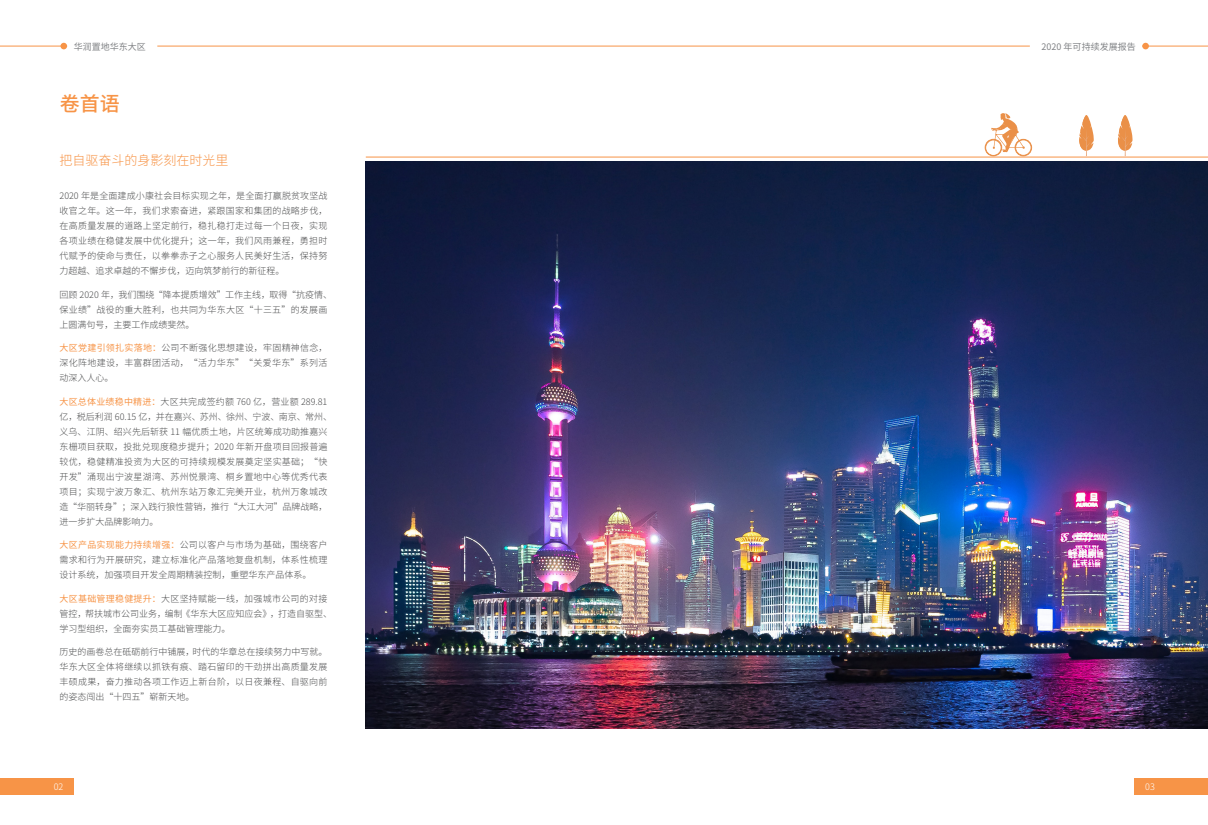
<style>
.page{position:relative;width:1208px;height:825px;background:#fff}
.page>*{position:absolute;margin:0;border:0;box-sizing:border-box;transform-origin:0 0}
.t1{font:500 20px "Source Han Sans CN";color:#f79447}
.t2{font:300 13px "Source Han Sans CN";color:#f79447}
.t3{font:300 9px/15px "Source Han Sans CN";letter-spacing:.025em;color:#4b4c4d;text-align:justify}
.t4{font:300 9px/15px "Source Han Sans CN";color:#4b4c4d}
.t5{font:9px "Source Han Sans CN";color:#808285}
.t6{font:300 9px "Source Han Sans CN";color:#fff}
.s1{font-weight:400;color:#f79447}
</style>
<div class="page">
<div style="left:0;top:778px;width:73px;height:17px;background:#f79447"></div>
<div style="left:1134px;top:778px;width:74px;height:17px;background:#f79447"></div>
<img style="left:366px;top:162px;width:842px;height:567px">
<hr style="left:366px;top:157px;width:842px;height:1px;background:#f79447">
<svg style="left:984px;top:113px;width:48px;height:43px"></svg>
<svg style="left:1079px;top:115px;width:14px;height:41px"></svg>
<svg style="left:1118px;top:115px;width:14px;height:41px"></svg>
<hr style="left:0;top:46px;width:67px;height:1px;background:#f79447">
<div style="left:60px;top:43px;width:7px;height:6px;background:#f79447;border-radius:50%"></div>
<hr style="left:157px;top:46px;width:872px;height:1px;background:#f79447">
<hr style="left:1142px;top:46px;width:66px;height:1px;background:#f79447">
<div style="left:1142px;top:43px;width:7px;height:6px;background:#f79447;border-radius:50%"></div>
<p class="t5" style="left:74px;top:41px;width:74px">华润置地华东大区</p>
<p class="t5" style="left:1041px;top:41px;width:96px">2020 年可持续发展报告</p>
<h1 class="t1" style="left:60px;top:93px;width:62px">卷首语</h1>
<h2 class="t2" style="left:60px;top:153px;width:171px">把自驱奋斗的身影刻在时光里</h2>
<p class="t3" style="left:60px;top:189px;width:269px">2020 年是全面建成小康社会目标实现之年，是全面打赢脱贫攻坚战收官之年。这一年，我们求索奋进，紧跟国家和集团的战略步伐，在高质量发展的道路上坚定前行，稳扎稳打走过每一个日夜，实现各项业绩在稳健发展中优化提升；这一年，我们风雨兼程，勇担时代赋予的使命与责任，以拳拳赤子之心服务人民美好生活，保持努力超越、追求卓越的不懈步伐，迈向筑梦前行的新征程。</p>
<p class="t4" style="left:60px;top:287px;width:274px">回顾 2020 年，我们围绕“降本提质增效”工作主线，取得“抗疫情、保业绩”战役的重大胜利，也共同为华东大区“十三五”的发展画上圆满句号，主要工作成绩斐然。</p>
<p class="t3" style="left:60px;top:341px;width:269px"><span class="s1">大区党建引领扎实落地：</span>公司不断强化思想建设，牢固精神信念，深化阵地建设，丰富群团活动，“活力华东”“关爱华东”系列活动深入人心。</p>
<p class="t3" style="left:60px;top:394px;width:274px;text-align:left"><span class="s1">大区总体业绩稳中精进：</span>大区共完成签约额 760 亿，营业额 289.81亿，税后利润 60.15 亿，并在嘉兴、苏州、徐州、宁波、南京、常州、义乌、江阴、绍兴先后斩获 11 幅优质土地，片区统筹成功助推嘉兴东栅项目获取，投批兑现度稳步提升；2020 年新开盘项目回报普遍较优，稳健精准投资为大区的可持续规模发展奠定坚实基础；“快开发”涌现出宁波星湖湾、苏州悦景湾、桐乡置地中心等优秀代表项目；实现宁波万象汇、杭州东站万象汇完美开业，杭州万象城改造“华丽转身”；深入践行狼性营销，推行“大江大河”品牌战略，进一步扩大品牌影响力。</p>
<p class="t3" style="left:60px;top:538px;width:269px"><span class="s1">大区产品实现能力持续增强：</span>公司以客户与市场为基础，围绕客户需求和行为开展研究，建立标准化产品落地复盘机制，体系性梳理设计系统，加强项目开发全周期精装控制，重塑华东产品体系。</p>
<p class="t4" style="left:60px;top:591px;width:274px"><span class="s1">大区基础管理稳健提升：</span>大区坚持赋能一线，加强城市公司的对接管控，帮扶城市公司业务，编制《华东大区应知应会》，打造自驱型、学习型组织，全面夯实员工基础管理能力。</p>
<p class="t3" style="left:60px;top:645px;width:269px">历史的画卷总在砥砺前行中铺展，时代的华章总在接续努力中写就。华东大区全体将继续以抓铁有痕、踏石留印的干劲拼出高质量发展丰硕成果，奋力推动各项工作迈上新台阶，以日夜兼程、自驱向前的姿态闯出“十四五”崭新天地。</p>
<p class="t6" style="left:54px;top:781px;width:11px">02</p>
<p class="t6" style="left:1145px;top:781px;width:11px">03</p>
</div>
